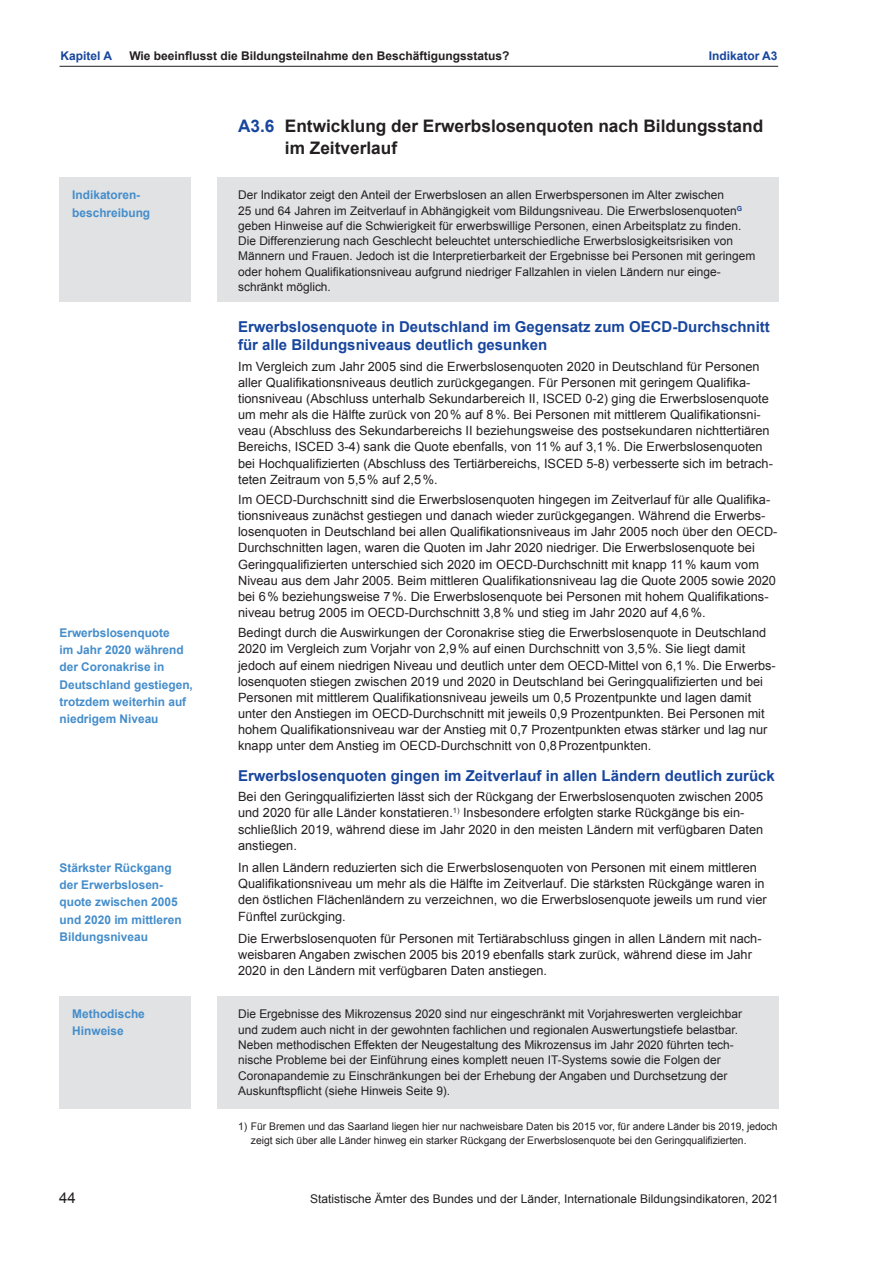
<style>
.page{position:relative;width:893px;height:1263px;background:#fff}
.page>*{position:absolute;margin:0;border:0;box-sizing:border-box;transform-origin:0 0}
.t1{font:700 17.25px/22.5px "Arial";color:#231f20}
.t2{font:700 15px/18px "Arial";color:#18469d}
.t3{font:15px "Arial";color:#231f20}
.t4{font:12.75px/16.2px "Arial";color:#231f20}
.t5{font:12px/15.3px "Arial";color:#231f20}
.t6{font:700 12px/17.2px "Arial";color:#448dcb}
.t7{font:700 12px "Arial";color:#231f20}
.t8{font:700 12px "Arial";color:#18469d}
.t9{font:10.5px/13.5px "Arial";color:#231f20}
.s1{color:#18469d}
</style>
<div class="page">
<hr style="left:60px;top:66px;width:718px;height:1px;background:#231f20">
<div style="left:217px;top:997px;width:561px;height:112px;background:#e1e2e4"></div>
<div style="left:60px;top:997px;width:131px;height:112px;background:#e1e2e4"></div>
<div style="left:217px;top:178px;width:561px;height:124px;background:#e1e2e4"></div>
<div style="left:60px;top:178px;width:131px;height:124px;background:#e1e2e4"></div>
<p class="t8" style="left:60px;top:48px;width:53px">Kapitel A</p>
<p class="t7" style="left:129px;top:48px;width:381px">Wie beeinflusst die Bildungsteilnahme den Beschäftigungsstatus?</p>
<p class="t8" style="left:709px;top:48px;width:70px">Indikator A3</p>
<h3 class="t1" style="left:285px;top:115px;width:480px;text-indent:-47px"><span class="s1">A3.6</span> Entwicklung der Erwerbslosenquoten nach Bildungsstand im Zeitverlauf</h3>
<p class="t6" style="left:72px;top:187px;width:79px">Indikatoren&shy;beschreibung</p>
<p class="t5" style="left:238px;top:187px;width:519px">Der Indikator zeigt den Anteil der Erwerbslosen an allen Erwerbspersonen im Alter zwischen<br>25 und 64 Jahren im Zeitverlauf in Abhängigkeit vom Bildungsniveau. Die Erwerbslosenquoten<sup>G </sup>geben Hinweise auf die Schwierigkeit für erwerbswillige Personen, einen Arbeitsplatz zu finden.<br>Die Differenzierung nach Geschlecht beleuchtet unterschiedliche Erwerbslosigkeitsrisiken von Männern und Frauen. Jedoch ist die Interpretierbarkeit der Ergebnisse bei Personen mit geringem oder hohem Qualifikationsniveau aufgrund niedriger Fallzahlen in vielen Ländern nur einge&shy;schränkt möglich.</p>
<h4 class="t2" style="left:238px;top:319px;width:533px">Erwerbslosenquote in Deutschland im Gegensatz zum OECD-Durchschnitt für alle Bildungsniveaus deutlich gesunken</h4>
<p class="t4" style="left:238px;top:358px;width:536px">Im Vergleich zum Jahr 2005 sind die Erwerbslosenquoten 2020 in Deutschland für Personen aller Qualifikationsniveaus deutlich zurückgegangen. Für Personen mit geringem Qualifika&shy;tionsniveau (Abschluss unterhalb Sekundarbereich II, ISCED 0-2) ging die Erwerbslosenquote um mehr als die Hälfte zurück von 20% auf 8%. Bei Personen mit mittlerem Qualifikationsni&shy;veau (Abschluss des Sekundarbereichs II beziehungsweise des postsekundaren nichttertiären Bereichs, ISCED 3-4) sank die Quote ebenfalls, von 11% auf 3,1%. Die Erwerbslosenquoten bei Hochqualifizierten (Abschluss des Tertiärbereichs, ISCED 5-8) verbesserte sich im betrach&shy;teten Zeitraum von 5,5% auf 2,5%.</p>
<p class="t4" style="left:238px;top:492px;width:541px">Im OECD-Durchschnitt sind die Erwerbslosenquoten hingegen im Zeitverlauf für alle Qualifika&shy;tionsniveaus zunächst gestiegen und danach wieder zurückgegangen. Während die Erwerbs&shy;losenquoten in Deutschland bei allen Qualifikationsniveaus im Jahr 2005 noch über den OECD-Durchschnitten lagen, waren die Quoten im Jahr 2020 niedriger. Die Erwerbslosenquote bei Geringqualifizierten unterschied sich 2020 im OECD-Durchschnitt mit knapp 11% kaum vom Niveau aus dem Jahr 2005. Beim mittleren Qualifikationsniveau lag die Quote 2005 sowie 2020 bei 6% beziehungsweise 7%. Die Erwerbslosenquote bei Personen mit hohem Qualifikations&shy;niveau betrug 2005 im OECD-Durchschnitt 3,8% und stieg im Jahr 2020 auf 4,6%.</p>
<p class="t6" style="left:60px;top:624px;width:135px">Erwerbslosenquote<br>im Jahr 2020 während der Coronakrise in<br>Deutschland gestiegen, trotzdem weiterhin auf niedrigem Niveau</p>
<p class="t4" style="left:238px;top:625px;width:538px">Bedingt durch die Auswirkungen der Coronakrise stieg die Erwerbslosenquote in Deutschland 2020 im Vergleich zum Vorjahr von 2,9% auf einen Durchschnitt von 3,5%. Sie liegt damit jedoch auf einem niedrigen Niveau und deutlich unter dem OECD-Mittel von 6,1%. Die Erwerbs&shy;losenquoten stiegen zwischen 2019 und 2020 in Deutschland bei Geringqualifizierten und bei Personen mit mittlerem Qualifikationsniveau jeweils um 0,5 Prozentpunkte und lagen damit unter den Anstiegen im OECD-Durchschnitt mit jeweils 0,9 Prozentpunkten. Bei Personen mit hohem Qualifikationsniveau war der Anstieg mit 0,7 Prozentpunkten etwas stärker und lag nur knapp unter dem Anstieg im OECD-Durchschnitt von 0,8Prozentpunkten.</p>
<h4 class="t2" style="left:238px;top:767px;width:538px">Erwerbslosenquoten gingen im Zeitverlauf in allen Ländern deutlich zurück</h4>
<p class="t4" style="left:238px;top:789px;width:527px">Bei den Geringqualifizierten lässt sich der Rückgang der Erwerbslosenquoten zwischen 2005 und 2020 für alle Länder konstatieren.<sup>1)</sup> Insbesondere erfolgten starke Rückgänge bis ein&shy;schließlich 2019, während diese im Jahr 2020 in den meisten Ländern mit verfügbaren Daten anstiegen.</p>
<p class="t6" style="left:60px;top:859px;width:124px">Stärkster Rückgang der Erwerbslosen&shy;quote zwischen 2005 und 2020 im mittleren<br>Bildungsniveau</p>
<p class="t4" style="left:238px;top:860px;width:530px">In allen Ländern reduzierten sich die Erwerbslosenquoten von Personen mit einem mittleren Qualifikationsniveau um mehr als die Hälfte im Zeitverlauf. Die stärksten Rückgänge waren in den östlichen Flächenländern zu verzeichnen, wo die Erwerbslosenquote jeweils um rund vier Fünftel zurückging.</p>
<p class="t4" style="left:238px;top:931px;width:525px">Die Erwerbslosenquoten für Personen mit Tertiärabschluss gingen in allen Ländern mit nach&shy;weisbaren Angaben zwischen 2005 bis 2019 ebenfalls stark zurück, während diese im Jahr<br>2020 in den Ländern mit verfügbaren Daten anstiegen.</p>
<p class="t6" style="left:72px;top:1006px;width:74px">Methodische<br>Hinweise</p>
<p class="t5" style="left:238px;top:1006px;width:505px">Die Ergebnisse des Mikrozensus 2020 sind nur eingeschränkt mit Vorjahreswerten vergleichbar und zudem auch nicht in der gewohnten fachlichen und regionalen Auswertungstiefe belastbar.<br>Neben methodischen Effekten der Neugestaltung des Mikrozensus im Jahr 2020 führten tech&shy;nische Probleme bei der Einführung eines komplett neuen IT-Systems sowie die Folgen der Coronapandemie zu Einschränkungen bei der Erhebung der Angaben und Durchsetzung der Auskunftspflicht (siehe Hinweis Seite 9).</p>
<p class="t9" style="left:251px;top:1120px;width:528px;text-indent:-13px">1) Für Bremen und das Saarland liegen hier nur nachweisbare Daten bis 2015 vor, für andere Länder bis 2019, jedoch zeigt sich über alle Länder hinweg ein starker Rückgang der Erwerbslosenquote bei den Geringqualifizierten.</p>
<p class="t3" style="left:59px;top:1188px;width:18px">44</p>
<p class="t5" style="left:310px;top:1192px;width:470px">Statistische Ämter des Bundes und der Länder, Internationale Bildungsindikatoren, 2021</p>
</div>
